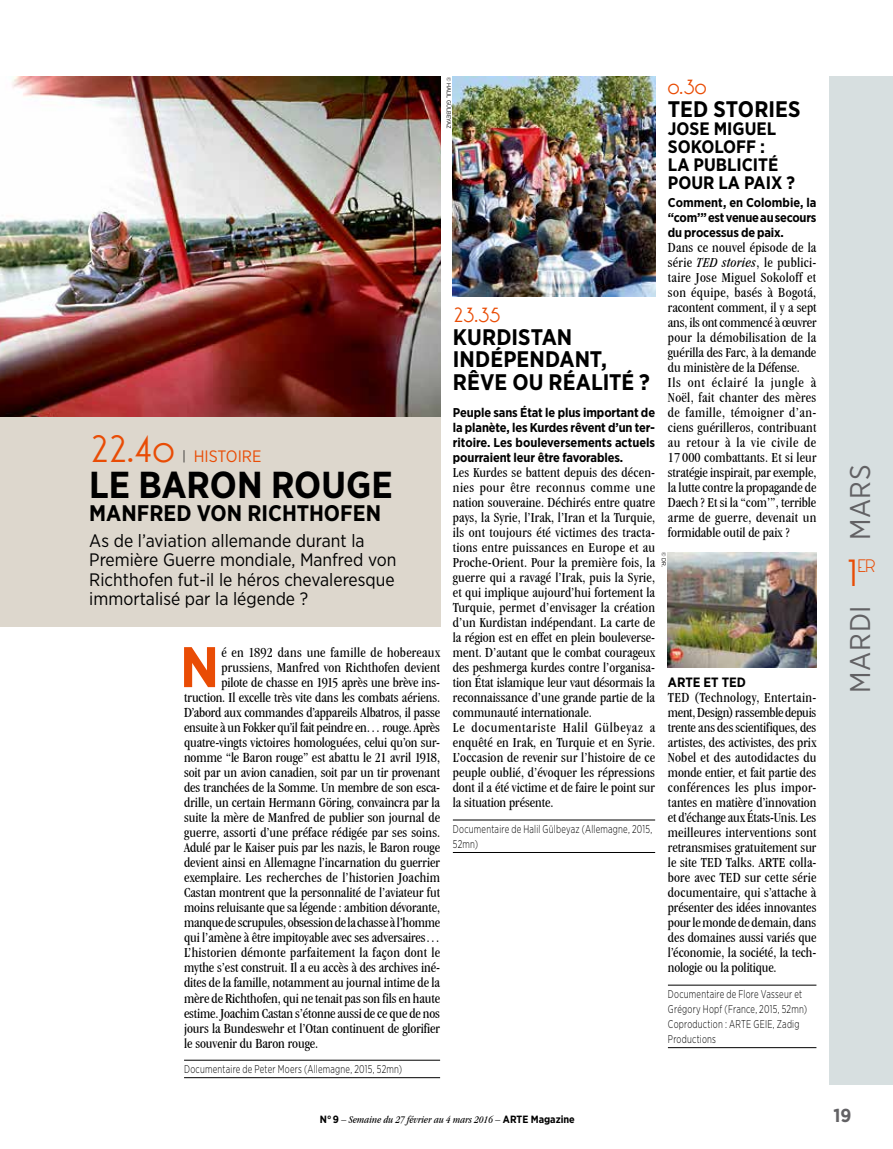
<style>
.page{position:relative;width:893px;height:1149px;background:#fff}
.page>*{position:absolute;margin:0;border:0;box-sizing:border-box;transform-origin:0 0}
.t1{font:700 57.15px "Gotham Narrow";color:#e94c05}
.t2{font:700 37.5px "Gotham Narrow";letter-spacing:-.005em;color:#000}
.t3{font:36px "Oksana MOD";color:#e94c05}
.t4{font:28.5px "Gotham Narrow";letter-spacing:.02em;color:#626164}
.t5{font:700 22.5px/22.5px "Gotham Narrow";letter-spacing:.005em;color:#000}
.t6{font:19.5px "Oksana MOD";color:#e94c05}
.t7{font:700 18.75px "Gotham Narrow";color:#626164}
.t8{font:18px/19.5px "Gotham Narrow";color:#000}
.t9{font:700 18px/18px "Gotham Narrow";color:#000}
.t10{font:16.5px "Gotham Narrow";color:#e94c05}
.t11{font:condensed 14.25px/15px "Garamond IT Cby BT";color:#000}
.t12{font:13.95px "Oksana MOD";color:#e94c05}
.t13{font:700 13.5px "Gotham Narrow";color:#000}
.t14{font:700 12.75px/15px "Gotham Narrow";letter-spacing:-.01em;color:#000;text-align:justify}
.t15{font:300 11.25px/15px "Gotham Narrow";letter-spacing:.025em;color:#000;scale:.8 1}
.t16{font:italic condensed 10.5px "Garamond IT Cby BT";color:#000}
.t17{font:6px "Gotham Narrow";color:#000}
.s1{font-style:italic}
.s2{font-family:"Gotham Narrow";font-weight:700;font-style:normal;font-stretch:normal}
</style>
<div class="page">
<div style="left:829px;top:77px;width:64px;height:1007px;background:#d7dfe0"></div>
<div style="left:0;top:251px;width:440px;height:376px;background:#ddd7cd"></div>
<hr style="left:184px;top:1059px;width:256px;height:1px;background:#000">
<hr style="left:184px;top:1077px;width:256px;height:1px;background:#000">
<hr style="left:453px;top:819px;width:202px;height:1px;background:#000">
<hr style="left:453px;top:852px;width:202px;height:1px;background:#000">
<hr style="left:668px;top:984px;width:148px;height:1px;background:#000">
<hr style="left:668px;top:1047px;width:148px;height:1px;background:#000">
<img style="left:0;top:77px;width:440px;height:340px">
<img style="left:453px;top:77px;width:202px;height:220px">
<img style="left:668px;top:552px;width:148px;height:115px">
<p class="t17" style="left:453px;top:77px;width:53px;rotate:90deg">© Halil Gülbeyaz</p>
<h3 class="t6" style="left:668px;top:72px;width:40px">0.30</h3>
<h3 class="t5" style="left:668px;top:97px;width:134px">TED STORIES</h3>
<p class="t9" style="left:668px;top:119px;width:129px">JOSE MIGUEL<br>SOKOLOFF :<br>LA PUBLICITÉ<br>POUR LA PAIX ?</p>
<p class="t14" style="left:668px;top:194px;width:150px">Comment, en Colombie, la “com’” est venue au secours du processus de paix.</p>
<p class="t11" style="left:668px;top:239px;width:150px">Dans ce nouvel épisode de la série <span class="s1">TED stories</span>, le publici&shy;taire Jose Miguel Sokoloff et son équipe, basés à Bogotá, racontent comment, il y a sept ans, ils ont commencé à œuvrer pour la démobilisation de la guérilla des Farc, à la demande du ministère de la Défense.<br>Ils ont éclairé la jungle à<br>Noël, fait chanter des mères de famille, témoigner d’an&shy;ciens guérilleros, contribuant au retour à la vie civile de<br>17 000 combattants. Et si leur stratégie inspirait, par exemple, la lutte contre la propagande de<br>Daech ? Et si la “com’”, terrible arme de guerre, devenait un formidable outil de paix ?</p>
<h3 class="t6" style="left:453px;top:299px;width:49px">23.35</h3>
<h3 class="t5" style="left:453px;top:325px;width:199px">KURDISTAN<br>INDÉPENDANT,<br>RÊVE OU RÉALITÉ ?</h3>
<p class="t14" style="left:453px;top:404px;width:204px">Peuple sans État le plus important de la planète, les Kurdes rêvent d’un ter&shy;ritoire. Les bouleversements actuels pourraient leur être favorables.</p>
<p class="t11" style="left:453px;top:464px;width:204px">Les Kurdes se battent depuis des décen&shy;nies pour être reconnus comme une nation souveraine. Déchirés entre quatre pays, la Syrie, l’Irak, l’Iran et la Turquie, ils ont toujours été victimes des tracta&shy;tions entre puissances en Europe et au Proche-Orient. Pour la première fois, la guerre qui a ravagé l’Irak, puis la Syrie, et qui implique aujourd’hui fortement la Turquie, permet d’envisager la création d’un Kurdistan indépendant. La carte de la région est en effet en plein bouleverse&shy;ment. D’autant que le combat courageux des peshmerga kurdes contre l’organisa&shy;tion État islamique leur vaut désormais la reconnaissance d’une grande partie de la communauté internationale.<br>Le documentariste Halil Gülbeyaz a enquêté en Irak, en Turquie et en Syrie.<br>L’occasion de revenir sur l’histoire de ce peuple oublié, d’évoquer les répressions dont il a été victime et de faire le point sur la situation présente.</p>
<p class="t15" style="left:453px;top:820px;width:251px">Documentaire de Halil Gülbeyaz (Allemagne, 2015,<br>52mn)</p>
<h3 class="t3" style="left:89px;top:420px;width:87px">22.40</h3>
<p class="t10" style="left:183px;top:446px;width:80px"><sup>|</sup> H ISTOIRE</p>
<h2 class="t2" style="left:89px;top:460px;width:305px">LE BARON ROUGE</h2>
<h3 class="t5" style="left:89px;top:501px;width:293px">MANFRED VON RICHTHOFEN</h3>
<p class="t8" style="left:89px;top:530px;width:309px">As de l’aviation allemande durant la Première Guerre mondiale, Manfred von Richthofen fut-il le héros chevaleresque immortalisé par la légende ?</p>
<h1 class="t1" style="left:180px;top:630px;width:41px">N</h1>
<p class="t11" style="left:221px;top:644px;width:220px">é en 1892 dans une famille de hobereaux</p>
<p class="t17" style="left:668px;top:552px;width:17px;rotate:90deg">© DR.</p>
<p class="t11" style="left:221px;top:659px;width:220px">prussiens, Manfred von Richthofen devient</p>
<p class="t11" style="left:221px;top:674px;width:220px">pilote de chasse en 1915 après une brève ins-</p>
<p class="t11" style="left:184px;top:689px;width:258px">truction. Il excelle très vite dans les combats aériens.</p>
<p class="t11" style="left:184px;top:704px;width:258px">D’abord aux commandes d’appareils Albatros, il passe</p>
<p class="t11" style="left:184px;top:719px;width:258px">ensuite à un Fokker qu’il fait peindre en… rouge. Après</p>
<p class="t11" style="left:184px;top:734px;width:258px">quatre-vingts victoires homologuées, celui qu’on sur-</p>
<p class="t11" style="left:184px;top:749px;width:258px">nomme “le Baron rouge” est abattu le 21 avril 1918,</p>
<p class="t11" style="left:184px;top:764px;width:258px">soit par un avion canadien, soit par un tir provenant</p>
<p class="t11" style="left:184px;top:779px;width:258px">des tranchées de la Somme. Un membre de son esca-</p>
<p class="t11" style="left:184px;top:794px;width:258px">drille, un certain Hermann Göring, convaincra par la</p>
<p class="t11" style="left:184px;top:809px;width:258px">suite la mère de Manfred de publier son journal de</p>
<p class="t11" style="left:184px;top:824px;width:258px">guerre, assorti d’une préface rédigée par ses soins.</p>
<p class="t11" style="left:184px;top:839px;width:258px">Adulé par le Kaiser puis par les nazis, le Baron rouge</p>
<p class="t11" style="left:184px;top:854px;width:258px">devient ainsi en Allemagne l’incarnation du guerrier</p>
<p class="t11" style="left:184px;top:869px;width:258px">exemplaire. Les recherches de l’historien Joachim</p>
<p class="t11" style="left:184px;top:884px;width:257px">Castan montrent que la personnalité de l’aviateur fut</p>
<p class="t11" style="left:184px;top:899px;width:258px">moins reluisante que sa légende : ambition dévorante,</p>
<p class="t11" style="left:184px;top:914px;width:258px">manque de scrupules, obsession de la chasse à l’homme</p>
<p class="t11" style="left:184px;top:929px;width:257px">qui l’amène à être impitoyable avec ses adversaires…</p>
<p class="t11" style="left:184px;top:944px;width:258px">L’historien démonte parfaitement la façon dont le</p>
<p class="t11" style="left:184px;top:959px;width:257px">mythe s’est construit. Il a eu accès à des archives iné-</p>
<p class="t11" style="left:184px;top:974px;width:257px">dites de la famille, notamment au journal intime de la</p>
<p class="t11" style="left:184px;top:990px;width:258px">mère de Richthofen, qui ne tenait pas son fils en haute</p>
<p class="t11" style="left:184px;top:1005px;width:257px">estime. Joachim Castan s’étonne aussi de ce que de nos</p>
<p class="t11" style="left:184px;top:1020px;width:257px">jours la Bundeswehr et l’Otan continuent de glorifier</p>
<p class="t11" style="left:184px;top:1035px;width:136px">le souvenir du Baron rouge.</p>
<p class="t15" style="left:184px;top:1060px;width:274px">Documentaire de Peter Moers (Allemagne, 2015, 52mn)</p>
<p class="t13" style="left:668px;top:673px;width:80px">ARTE ET TED</p>
<p class="t11" style="left:668px;top:689px;width:150px;text-align:justify">TED (Technology, Entertain&shy;ment, Design) rassemble depuis trente ans des scientifiques, des artistes, des activistes, des prix Nobel et des autodidactes du monde entier, et fait partie des conférences les plus impor&shy;tantes en matière d’innovation et d’échange aux États-Unis. Les meilleures interventions sont retransmises gratuitement sur le site TED Talks. ARTE colla&shy;bore avec TED sur cette série documentaire, qui s’attache à présenter des idées innovantes pour le monde de demain, dans des domaines aussi variés que l’économie, la société, la tech&shy;nologie ou la politique.</p>
<p class="t15" style="left:668px;top:985px;width:175px">Documentaire de Flore Vasseur et<br>Grégory Hopf (France, 2015, 52mn)<br>Coproduction : ARTE GEIE, Zadig<br>Productions</p>
<h3 class="t4" style="left:842px;top:540px;width:77px;rotate:-90deg">MARS</h3>
<h3 class="t3" style="left:847px;top:544px;width:13px">1</h3>
<p class="t12" style="left:858px;top:556px;width:19px">ER</p>
<h3 class="t4" style="left:842px;top:692px;width:88px;rotate:-90deg">MARDI</h3>
<p class="t16" style="left:320px;top:1112px;width:256px"><span class="s2">N° 9</span> – Semaine du 27 février au 4 mars 2016 – <span class="s2">ARTE Magazine</span></p>
<h3 class="t7" style="left:833px;top:1103px;width:19px">19</h3>
</div>
